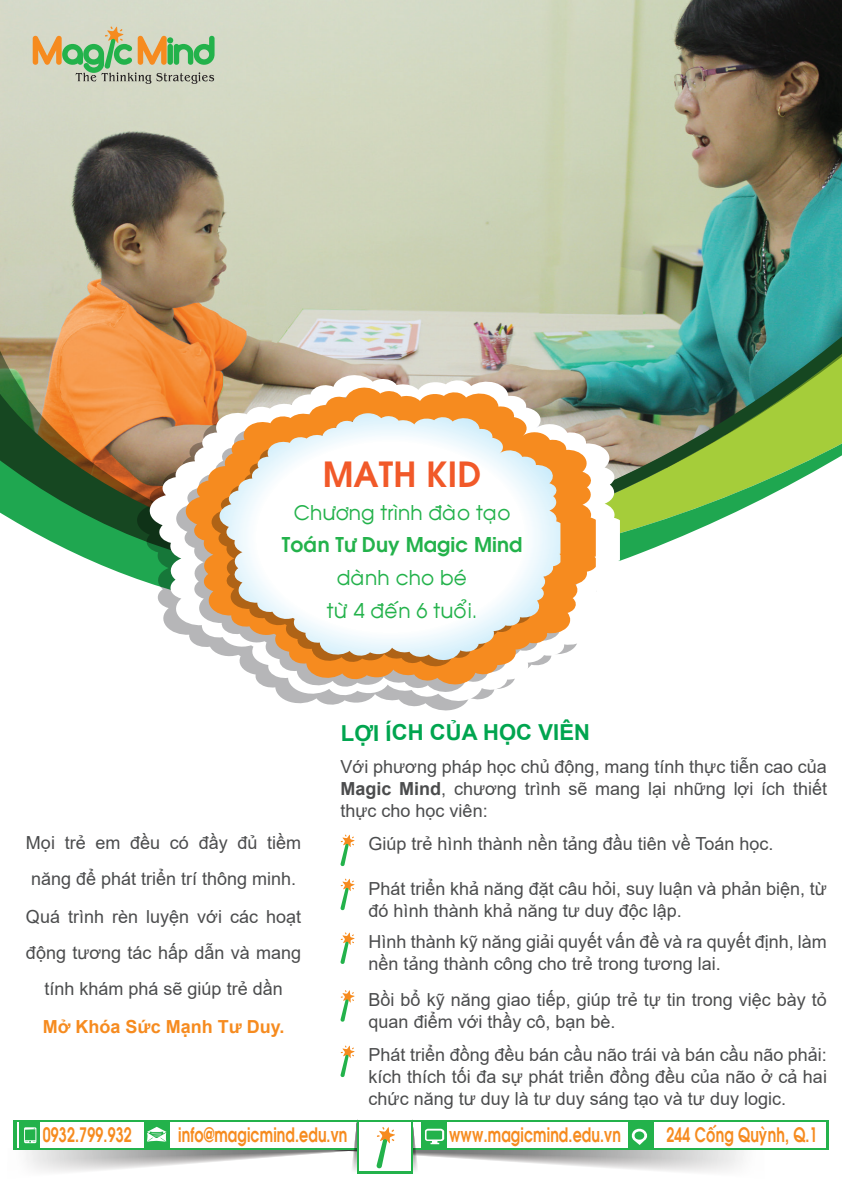
<style>
.page{position:relative;width:842px;height:1191px;background:#fff}
.page>*{position:absolute;margin:0;border:0;box-sizing:border-box;transform-origin:0 0}
.t1{font:34px "VNI Avo Bold";color:#f15929}
.t2{font:700 22px "Arial";color:#00a54f}
.t3{font:20px/32.6px "VNI Avo";color:#23b24b;text-align:center}
.t4{font:20px "VNI Avo Bold";color:#23b24b}
.t5{font:19.6px "VNI Avo Bold";color:#f68b1f;scale:.73 1}
.t6{font:18px/22px "Arial";color:#4b4c4d}
.t7{font:700 18px "Arial";color:#f68b1f}
.s1{font-weight:700}
</style>
<div class="page">
<img style="left:0;top:0;width:842px;height:330px">
<img style="left:0;top:330px;width:842px;height:109px">
<svg style="left:0;top:439px;width:842px;height:140px"></svg>
<svg style="left:137px;top:385px;width:330px;height:325px"></svg>
<svg style="left:149px;top:374px;width:471px;height:327px"></svg>
<svg style="left:176px;top:395px;width:410px;height:297px"></svg>
<svg style="left:185px;top:387px;width:411px;height:298px"></svg>
<svg style="left:212px;top:419px;width:340px;height:247px;fill:#f68b1f"></svg>
<svg style="left:219px;top:413px;width:341px;height:247px"></svg>
<svg style="left:340px;top:834px;width:15px;height:32px"></svg>
<svg style="left:340px;top:878px;width:15px;height:32px"></svg>
<svg style="left:340px;top:932px;width:15px;height:32px"></svg>
<svg style="left:340px;top:990px;width:15px;height:31px"></svg>
<svg style="left:340px;top:1045px;width:15px;height:32px"></svg>
<svg style="left:13px;top:1119px;width:752px;height:55px"></svg>
<svg style="left:33px;top:26px;width:182px;height:58px;background:#b5c39a"></svg>
<h1 class="t1" style="left:323px;top:444px;width:160px">MATH KID</h1>
<p class="t3" style="left:294px;top:494px;width:219px">Chöông trình ñaøo taïo</p>
<p class="t4" style="left:282px;top:527px;width:242px">Toaùn Tö Duy Magic Mind</p>
<p class="t3" style="left:327px;top:559px;width:152px">daønh cho beù töø 4 ñeán 6 tuoåi.</p>
<p class="t2" style="left:341px;top:717px;width:251px">LỢI ÍCH CỦA HỌC VIÊN</p>
<p class="t6" style="left:26px;top:824px;width:277px;line-height:36px">Mọi trẻ em đều có đầy đủ tiềm năng để phát triển trí thông minh.</p>
<p class="t6" style="left:26px;top:898px;width:277px;line-height:36px;text-align:center">Quá trình rèn luyện với các hoạt động tương tác hấp dẫn và mang tính khám phá sẽ giúp trẻ dần</p>
<p class="t7" style="left:43px;top:1014px;width:243px">Mở Khóa Sức Mạnh Tư Duy.</p>
<p class="t6" style="left:341px;top:756px;width:488px;text-align:justify">Với phương pháp học chủ động, mang tính thực tiễn cao của <span class="s1">Magic Mind</span>, chương trình sẽ mang lại những lợi ích thiết thực cho học viên:</p>
<p class="t6" style="left:369px;top:833px;width:406px">Giúp trẻ hình thành nền tảng đầu tiên về Toán học.</p>
<p class="t6" style="left:369px;top:877px;width:460px">Phát triển khả năng đặt câu hỏi, suy luận và phản biện, từ đó hình thành khả năng tư duy độc lập.</p>
<p class="t6" style="left:369px;top:931px;width:460px">Hình thành kỹ năng giải quyết vấn đề và ra quyết định, làm nền tảng thành công cho trẻ trong tương lai.</p>
<p class="t6" style="left:369px;top:988px;width:460px">Bồi bổ kỹ năng giao tiếp, giúp trẻ tự tin trong việc bày tỏ quan điểm với thầy cô, bạn bè.</p>
<p class="t6" style="left:369px;top:1044px;width:460px;text-align:justify">Phát triển đồng đều bán cầu não trái và bán cầu não phải: kích thích tối đa sự phát triển đồng đều của não ở cả hai chức năng tư duy là tư duy sáng tạo và tư duy logic.</p>
<p class="t5" style="left:43px;top:1117px;width:124px">0932.799.932</p>
<p class="t5" style="left:178px;top:1117px;width:233px">info@magicmind.edu.vn</p>
<p class="t5" style="left:449px;top:1117px;width:237px">www.magicmind.edu.vn</p>
<p class="t5" style="left:666px;top:1117px;width:209px">244 Coáng Quyønh, Q.1</p>
</div>
